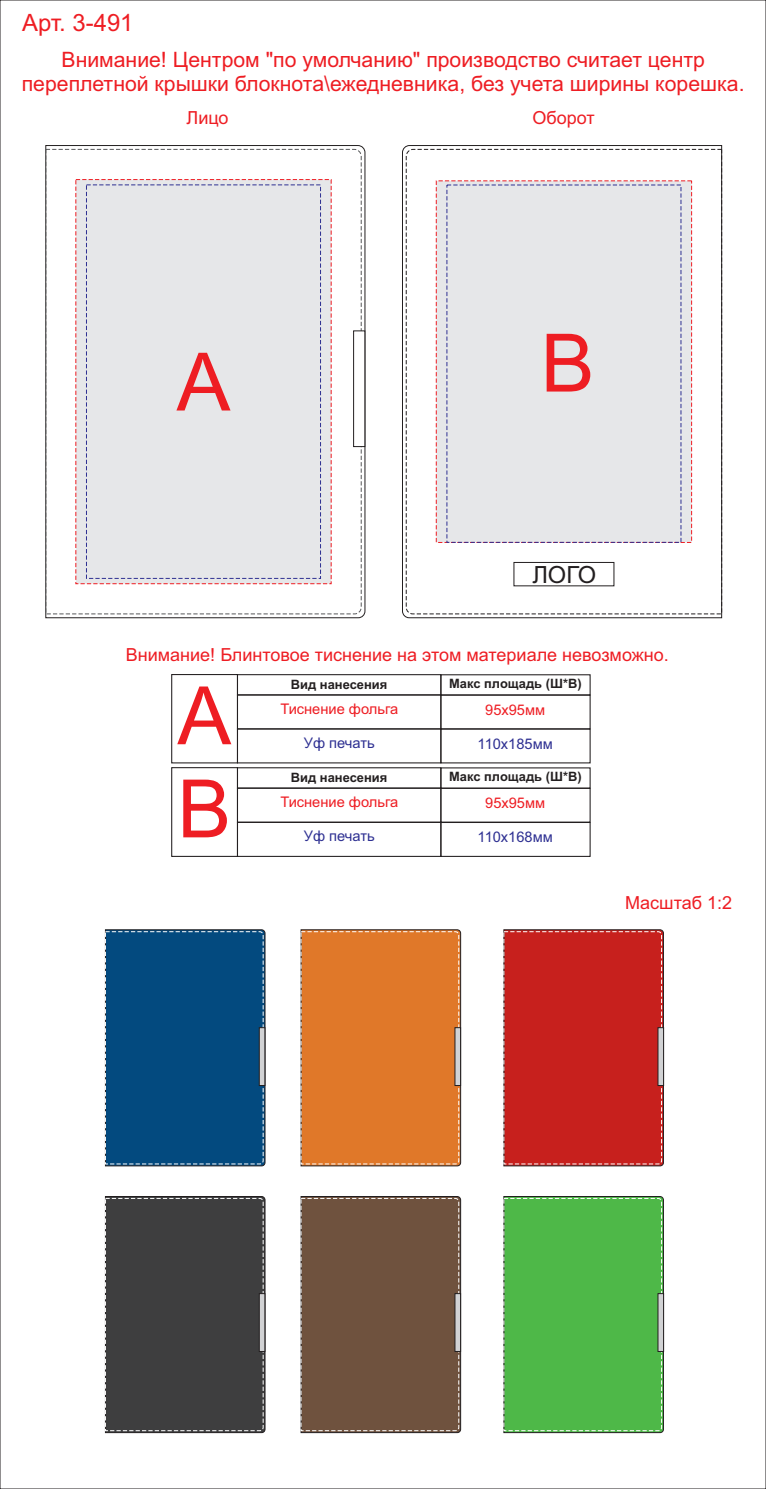
<style>
.page{position:relative;width:766px;height:1489px;background:#fff}
.page>*{position:absolute;margin:0;border:0;box-sizing:border-box;transform-origin:0 0}
.t1{font:80.62px/93.1px "Arial";color:#ee1d23}
.t2{font:23.85px "Arial";color:#ee1d23}
.t3{font:23.7px "Arial";color:#231f20}
.t4{font:21.23px/23.7px "Arial";color:#ee1d23;text-align:center}
.t5{font:18px "Arial";color:#ee1d23}
.t6{font:14.62px "Arial";color:#ee1d23}
.t7{font:14.62px "Arial";color:#2e3092}
.t8{font:700 12.9px "Arial";color:#231f20}
</style>
<div class="page">
<svg style="left:45px;top:145px;width:320px;height:473px"></svg>
<svg style="left:45px;top:149px;width:316px;height:465px"></svg>
<svg style="left:75px;top:179px;width:256px;height:405px;background:#e6dadd"></svg>
<div style="left:86px;top:184px;width:235px;height:395px;background:#e6e7e9"></div>
<svg style="left:402px;top:145px;width:319px;height:473px"></svg>
<svg style="left:405px;top:149px;width:316px;height:465px"></svg>
<div style="left:435px;top:180px;width:256px;height:363px;background:#e6e7e9"></div>
<div style="left:513px;top:562px;width:101px;height:24px;border:1px solid #231f20"></div>
<div style="left:237px;top:674px;width:204px;height:21px;border:1px solid #231f20"></div>
<div style="left:237px;top:767px;width:204px;height:21px;border:1px solid #231f20"></div>
<div style="left:237px;top:694px;width:204px;height:35px;border:1px solid #231f20"></div>
<div style="left:237px;top:728px;width:204px;height:35px;border:1px solid #231f20"></div>
<div style="left:237px;top:821px;width:204px;height:35px;border:1px solid #231f20"></div>
<div style="left:237px;top:787px;width:204px;height:35px;border:1px solid #231f20"></div>
<div style="left:440px;top:674px;width:150px;height:21px;border:1px solid #231f20"></div>
<div style="left:440px;top:694px;width:150px;height:35px;border:1px solid #231f20"></div>
<div style="left:440px;top:728px;width:150px;height:35px;border:1px solid #231f20"></div>
<div style="left:440px;top:822px;width:150px;height:34px;border:1px solid #231f20"></div>
<div style="left:440px;top:787px;width:150px;height:35px;border:1px solid #231f20"></div>
<div style="left:171px;top:674px;width:67px;height:89px;border:1px solid #231f20"></div>
<div style="left:171px;top:767px;width:67px;height:89px;border:1px solid #231f20"></div>
<svg style="left:353px;top:330px;width:12px;height:117px"></svg>
<div style="left:105px;top:929px;width:160px;height:237px;background:#034a7f"></div>
<div style="left:105px;top:1196px;width:160px;height:236px;background:#3e3e3f"></div>
<div style="left:300px;top:929px;width:161px;height:237px;background:#e07829"></div>
<div style="left:300px;top:1196px;width:161px;height:236px;background:#6f523e"></div>
<div style="left:503px;top:929px;width:160px;height:237px;background:#c7201d"></div>
<div style="left:503px;top:1196px;width:160px;height:236px;background:#4eb848"></div>
<p class="t2" style="left:22px;top:14px;width:113px">Арт. 3-491</p>
<p class="t4" style="left:22px;top:50px;width:724px">Внимание! Центром "по умолчанию" производство считает центр переплетной крышки блокнота\ежедневника, без учета ширины корешка.</p>
<p class="t5" style="left:186px;top:111px;width:43px">Лицо</p>
<p class="t5" style="left:532px;top:111px;width:64px">Оборот</p>
<h1 class="t1" style="left:176px;top:343px;width:55px">A</h1>
<h1 class="t1" style="left:540px;top:324px;width:55px">В</h1>
<p class="t3" style="left:532px;top:565px;width:65px">ЛОГО</p>
<p class="t5" style="left:126px;top:647px;width:544px">Внимание! Блинтовое тиснение на этом материале невозможно.</p>
<h1 class="t1" style="left:177px;top:676px;width:55px">A<br>В</h1>
<p class="t8" style="left:291px;top:679px;width:98px">Вид нанесения</p>
<p class="t6" style="left:280px;top:703px;width:119px">Тиснение фольга</p>
<p class="t7" style="left:304px;top:737px;width:72px">Уф печать</p>
<p class="t8" style="left:291px;top:772px;width:98px">Вид нанесения</p>
<p class="t6" style="left:280px;top:796px;width:119px">Тиснение фольга</p>
<p class="t7" style="left:304px;top:830px;width:72px">Уф печать</p>
<p class="t8" style="left:449px;top:678px;width:134px">Макс площадь (Ш*В)</p>
<p class="t6" style="left:485px;top:704px;width:62px">95х95мм</p>
<p class="t7" style="left:477px;top:738px;width:77px">110х185мм</p>
<p class="t8" style="left:449px;top:772px;width:134px">Макс площадь (Ш*В)</p>
<p class="t6" style="left:485px;top:797px;width:62px">95х95мм</p>
<p class="t7" style="left:477px;top:831px;width:77px">110х168мм</p>
<p class="t5" style="left:625px;top:896px;width:109px">Масштаб 1:2</p>
</div>
